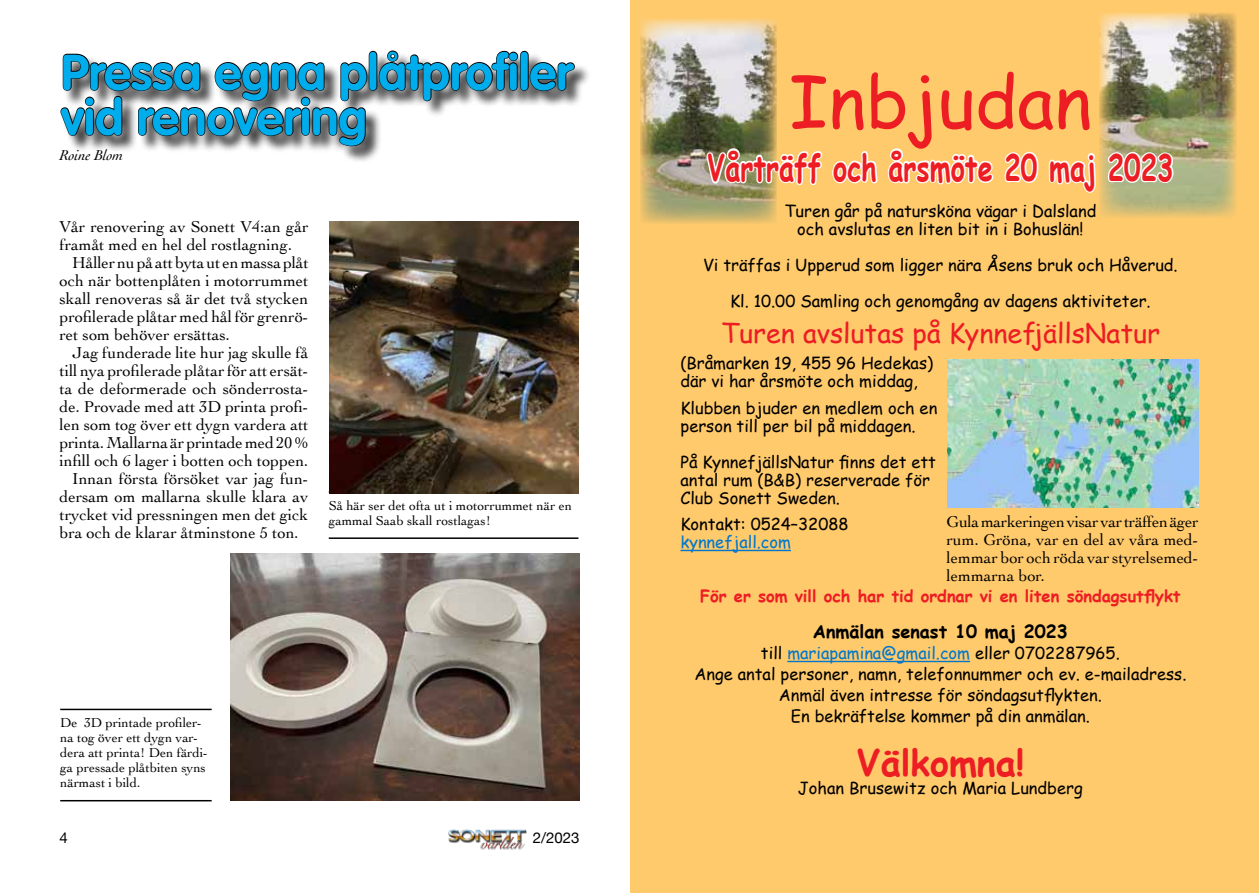
<style>
.page{position:relative;width:1259px;height:893px;background:#fff}
.page>*{position:absolute;margin:0;border:0;box-sizing:border-box;transform-origin:0 0}
.t1{font:72px "Comic Sans MS";color:#ed1d24}
.t2{font:700 49.5px/45px "VAG Rounded";color:#00adec}
.t3{font:700 36px "Comic Sans MS";color:#ed1d24;scale:.75 1}
.t4{font:700 36px "Comic Sans MS";color:#ed1d24}
.t5{font:27px "Comic Sans MS";color:#ed1d24}
.t6{font:700 18px "Comic Sans MS";color:#000}
.t7{font:16.5px/18px "Cochin";color:#000;text-align:justify}
.t8{font:16.5px/18px "Comic Sans MS";color:#000;text-align:center}
.t9{font:700 16.5px "Comic Sans MS";color:#ed1d24}
.t10{font:16.5px "Comic Sans MS";color:#0077ca}
.t11{font:italic 15px "Cochin";color:#000}
.t12{font:15px "Helvetica Neue";color:#000}
.t13{font:13.5px/15px "Cochin";color:#000}
.s1{color:#0077ca}
</style>
<div class="page">
<img style="left:448px;top:830px;width:78px;height:20px">
<div style="left:62px;top:52px;width:529px;height:111px;background:#000;opacity:.75"></div>
<div style="left:369px;top:51px;width:8px;height:40px;border:2px solid #000;border-radius:4px"></div>
<svg style="left:378px;top:50px;width:141px;height:52px"></svg>
<div style="left:520px;top:51px;width:9px;height:40px;border:2px solid #000;border-radius:4px"></div>
<svg style="left:529px;top:61px;width:46px;height:31px"></svg>
<svg style="left:60px;top:53px;width:308px;height:94px"></svg>
<img style="left:230px;top:553px;width:350px;height:247px">
<hr style="left:60px;top:709px;width:152px;height:1px;background:#000">
<hr style="left:60px;top:800px;width:152px;height:1px;background:#000">
<hr style="left:329px;top:491px;width:249px;height:2px;background:#000">
<hr style="left:329px;top:537px;width:249px;height:2px;background:#000">
<img style="left:330px;top:222px;width:248px;height:271px">
<div style="left:630px;top:0;width:629px;height:893px;background:#ffca6c"></div>
<img style="left:1099px;top:13px;width:137px;height:204px">
<img style="left:640px;top:19px;width:137px;height:204px">
<hr style="left:680px;top:550px;width:111px;height:1px;background:#0077ca">
<hr style="left:787px;top:661px;width:183px;height:1px;background:#0077ca">
<img style="left:704px;top:33px;width:119px;height:190px">
<svg style="left:832px;top:151px;width:46px;height:33px"></svg>
<svg style="left:887px;top:148px;width:107px;height:37px"></svg>
<svg style="left:1004px;top:151px;width:35px;height:32px"></svg>
<svg style="left:1048px;top:153px;width:48px;height:40px"></svg>
<svg style="left:1105px;top:150px;width:70px;height:35px;background:#d7d9c2"></svg>
<img style="left:947px;top:360px;width:251px;height:147px">
<h2 class="t2" style="left:61px;top:49px;width:513px">Pressa egna plåtprofiler vid renovering</h2>
<p class="t11" style="left:60px;top:144px;width:65px">Roine Blom</p>
<p class="t7" style="left:60px;top:216px;width:250px">Vår renovering av Sonett V4:an går</p>
<p class="t7" style="left:60px;top:234px;width:234px">framåt med en hel del rostlagning.</p>
<p class="t7" style="left:72px;top:252px;width:238px">Håller nu på att byta ut en massa plåt</p>
<p class="t7" style="left:60px;top:270px;width:250px">och när bottenplåten i motorrummet</p>
<p class="t7" style="left:60px;top:289px;width:250px">skall renoveras så är det två stycken</p>
<p class="t7" style="left:60px;top:307px;width:250px">profilerade plåtar med hål för grenrö-</p>
<p class="t7" style="left:60px;top:325px;width:172px">ret som behöver ersättas.</p>
<p class="t7" style="left:72px;top:343px;width:238px">Jag funderade lite hur jag skulle få</p>
<p class="t7" style="left:60px;top:361px;width:250px">till nya profilerade plåtar för att ersät-</p>
<p class="t7" style="left:60px;top:379px;width:250px">ta de deformerade och sönderrosta-</p>
<p class="t7" style="left:60px;top:397px;width:250px">de. Provade med att 3D printa profi-</p>
<p class="t7" style="left:60px;top:415px;width:250px">len som tog över ett dygn vardera att</p>
<p class="t7" style="left:60px;top:433px;width:250px">printa. Mallarna är printade med 20 %</p>
<p class="t7" style="left:60px;top:451px;width:250px">infill och 6 lager i botten och toppen.</p>
<p class="t7" style="left:72px;top:469px;width:238px">Innan första försöket var jag fun-</p>
<p class="t7" style="left:60px;top:487px;width:250px">dersam om mallarna skulle klara av</p>
<p class="t7" style="left:60px;top:505px;width:250px">trycket vid pressningen men det gick</p>
<p class="t7" style="left:60px;top:523px;width:241px">bra och de klarar åtminstone 5 ton.</p>
<p class="t13" style="left:329px;top:497px;width:245px">Så här ser det ofta ut i motorrummet när en gammal Saab skall rostlagas!</p>
<p class="t13" style="left:60px;top:715px;width:149px">De 3D printade profiler&shy;na tog över ett dygn var&shy;dera att printa! Den färdi&shy;ga pressade plåtbiten syns närmast i bild.</p>
<p class="t12" style="left:60px;top:827px;width:10px">4</p>
<p class="t12" style="left:533px;top:827px;width:48px">2/2023</p>
<h1 class="t1" style="left:789px;top:48px;width:304px">Inbjudan</h1>
<h3 class="t3" style="left:707px;top:141px;width:623px">Vårträff och årsmöte 20 maj 2023</h3>
<p class="t8" style="left:784px;top:201px;width:313px">Turen går på natursköna vägar i Dalsland och avslutas en liten bit in i Bohuslän!</p>
<p class="t8" style="left:703px;top:246px;width:476px;line-height:36px">Vi träffas i Upperud som ligger nära Åsens bruk och Håverud.<br>Kl. 10.00 Samling och genomgång av dagens aktiviteter.</p>
<h3 class="t5" style="left:720px;top:313px;width:441px">Turen avslutas på KynnefjällsNatur</h3>
<p class="t8" style="left:680px;top:354px;width:254px;text-align:left">(Bråmarken 19, 455 96 Hedekas) där vi har årsmöte och middag,</p>
<p class="t8" style="left:680px;top:398px;width:258px;text-align:left">Klubben bjuder en medlem och en person till per bil på middagen.</p>
<p class="t8" style="left:680px;top:452px;width:257px;text-align:left">På KynnefjällsNatur finns det ett antal rum (B&amp;B) reserverade för<br>Club Sonett Sweden.</p>
<p class="t8" style="left:680px;top:515px;width:170px">Kontakt: 0524–32088</p>
<p class="t10" style="left:680px;top:530px;width:112px">kynnefjall.com</p>
<p class="t9" style="left:700px;top:584px;width:482px">För er som vill och har tid ordnar vi en liten söndagsutflykt</p>
<p class="t6" style="left:813px;top:618px;width:256px">Anmälan senast 10 maj 2023</p>
<p class="t8" style="left:694px;top:642px;width:493px;line-height:21px">till <span class="s1">mariapamina@gmail.com</span> eller 0702287965.<br>Ange antal personer, namn, telefonnummer och ev. e-mailadress.<br>Anmäl även intresse för söndagsutflykten.<br>En bekräftelse kommer på din anmälan.</p>
<h3 class="t4" style="left:856px;top:737px;width:169px">Välkomna!</h3>
<p class="t8" style="left:798px;top:779px;width:286px">Johan Brusewitz och Maria Lundberg</p>
<p class="t7" style="left:946px;top:512px;width:253px">Gula markeringen visar var träffen äger rum. Gröna, var en del av våra med&shy;lemmar bor och röda var styrelsemed&shy;lemmarna bor.</p>
</div>
